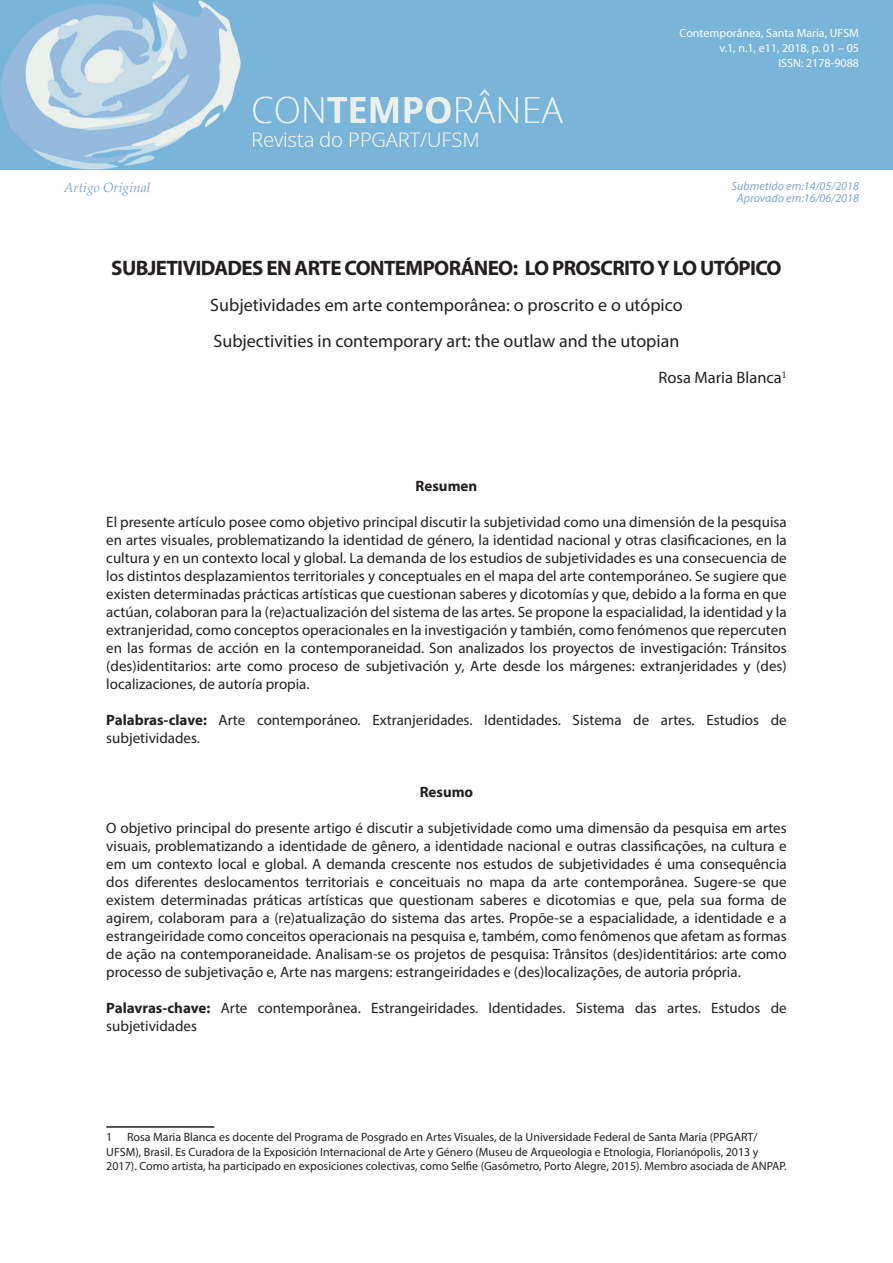
<style>
.page{position:relative;width:893px;height:1263px;background:#fff}
.page>*{position:absolute;margin:0;border:0;box-sizing:border-box;transform-origin:0 0}
.TituloArtigoPORTUGUE{font:700 21px "Myriad Pro";letter-spacing:-.03em;color:#231f20}
.TituloArtigoENGLISH{font:18px "Myriad Pro";color:#231f20}
.NomesAUTORES{font:16.5px "Myriad Pro";color:#231f20}
.TextoRESUMO_ABSTRACT{font:15px/18px "Myriad Pro";color:#231f20;text-align:justify}
.TituloRESUMO_ABSTRAC{font:700 15px "Myriad Pro";color:#231f20}
.t1{font:italic 13.5px "Palatino Linotype";color:#80a6cb}
.NotadeRODAPÉ{font:12px/14.4px "Myriad Pro";color:#231f20}
.t2{font:12px/15px "Myriad Pro";color:#fff;text-align:right}
.t3{font:italic 12px/12px "Myriad Pro";color:#80a6cb;text-align:center}
.s1{font-weight:700}
</style>
<div class="page">
<img style="left:0;top:0;width:893px;height:170px">
<hr style="left:106px;top:1126px;width:108px;height:2px;background:#231f20">
<p class="t2" style="left:679px;top:25px;width:181px">Contemporânea, Santa Maria, UFSM v.1, n.1, e11, 2018, p. 01 – 05<br>ISSN: 2178-9088</p>
<p class="t1" style="left:64px;top:178px;width:88px">Artigo Original</p>
<p class="t3" style="left:732px;top:179px;width:129px">Submetido em:14/05/2018<br>Aprovado em:16/06/2018</p>
<p class="TituloArtigoPORTUGUE" style="left:111px;top:254px;width:672px">SUBJETIVIDADES EN ARTE CONTEMPORÁNEO: LO PROSCRITO Y LO UTÓPICO</p>
<p class="TituloArtigoENGLISH" style="left:210px;top:294px;width:474px">Subjetividades em arte contemporânea: o proscrito e o utópico</p>
<p class="TituloArtigoENGLISH" style="left:214px;top:330px;width:467px">Subjectivities in contemporary art: the outlaw and the utopian</p>
<p class="NomesAUTORES" style="left:658px;top:368px;width:130px">Rosa Maria Blanca<sup>1</sup></p>
<p class="TituloRESUMO_ABSTRAC" style="left:416px;top:476px;width:63px">Resumen</p>
<p class="TextoRESUMO_ABSTRACT" style="left:106px;top:513px;width:682px">El presente artículo posee como objetivo principal discutir la subjetividad como una dimensión de la pesquisa en artes visuales, problematizando la identidad de género, la identidad nacional y otras clasificaciones, en la cultura y en un contexto local y global. La demanda de los estudios de subjetividades es una consecuencia de los distintos desplazamientos territoriales y conceptuales en el mapa del arte contemporáneo. Se sugiere que existen determinadas prácticas artísticas que cuestionan saberes y dicotomías y que, debido a la forma en que actúan, colaboran para la (re)actualización del sistema de las artes. Se propone la espacialidad, la identidad y la extranjeridad, como conceptos operacionales en la investigación y también, como fenómenos que repercuten en las formas de acción en la contemporaneidad. Son analizados los proyectos de investigación: Tránsitos (des)identitarios: arte como proceso de subjetivación y, Arte desde los márgenes: extranjeridades y (des) localizaciones, de autoría propia.</p>
<p class="TextoRESUMO_ABSTRACT" style="left:106px;top:711px;width:682px"><span class="s1">Palabras-clave:</span> Arte contemporáneo. Extranjeridades. Identidades. Sistema de artes. Estudios de subjetividades.</p>
<p class="TituloRESUMO_ABSTRAC" style="left:420px;top:782px;width:55px">Resumo</p>
<p class="TextoRESUMO_ABSTRACT" style="left:106px;top:819px;width:682px">O objetivo principal do presente artigo é discutir a subjetividade como uma dimensão da pesquisa em artes visuais, problematizando a identidade de gênero, a identidade nacional e outras classificações, na cultura e em um contexto local e global. A demanda crescente nos estudos de subjetividades é uma consequência dos diferentes deslocamentos territoriais e conceituais no mapa da arte contemporânea. Sugere-se que existem determinadas práticas artísticas que questionam saberes e dicotomias e que, pela sua forma de agirem, colaboram para a (re)atualização do sistema das artes. Propõe-se a espacialidade, a identidade e a estrangeiridade como conceitos operacionais na pesquisa e, também, como fenômenos que afetam as formas de ação na contemporaneidade. Analisam-se os projetos de pesquisa: Trânsitos (des)identitários: arte como processo de subjetivação e, Arte nas margens: estrangeiridades e (des)localizações, de autoria própria.</p>
<p class="TextoRESUMO_ABSTRACT" style="left:106px;top:999px;width:682px"><span class="s1">Palavras-chave:</span> Arte contemporânea. Estrangeiridades. Identidades. Sistema das artes. Estudos de subjetividades</p>
<p class="NotadeRODAPÉ" style="left:106px;top:1130px;width:682px">1 Rosa Maria Blanca es docente del Programa de Posgrado en Artes Visuales, de la Universidade Federal de Santa Maria (PPGART/<br>UFSM), Brasil. Es Curadora de la Exposición Internacional de Arte y Género (Museu de Arqueologia e Etnologia, Florianópolis, 2013 y<br>2017). Como artista, ha participado en exposiciones colectivas, como Selfie (Gasômetro, Porto Alegre, 2015). Membro asociada de ANPAP.</p>
</div>
